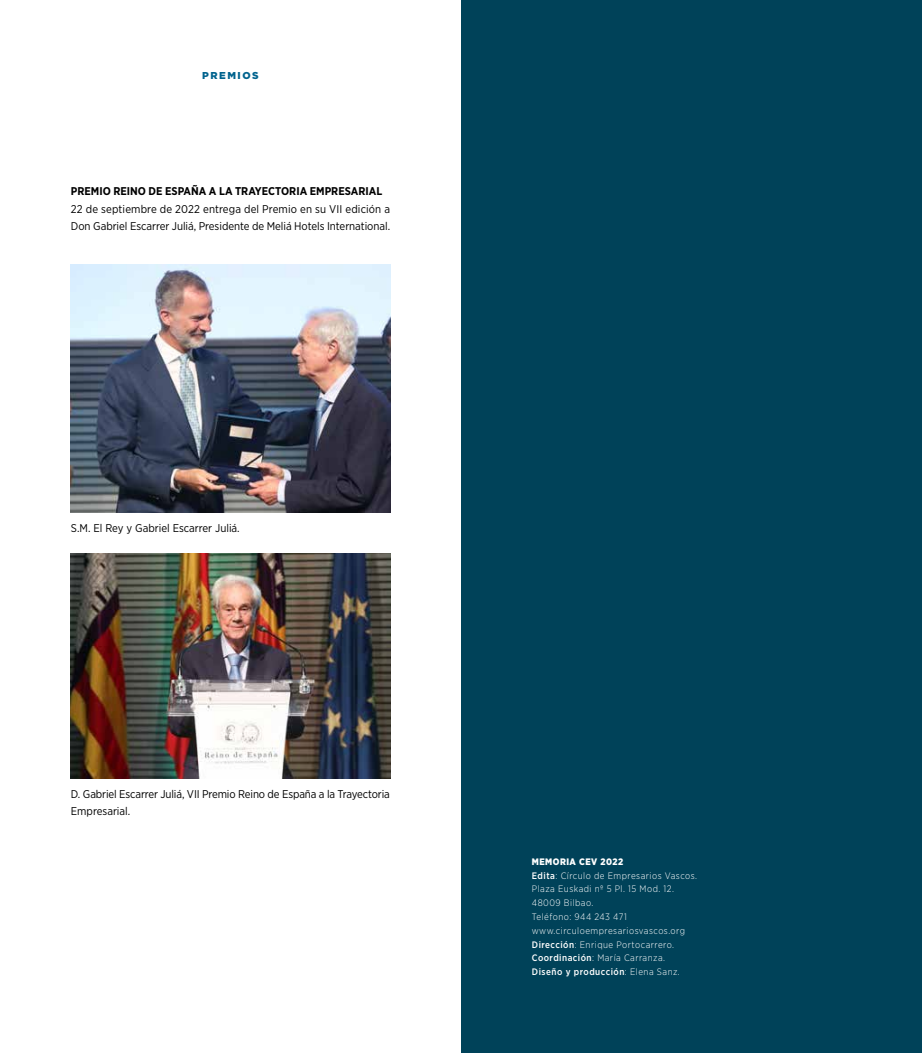
<style>
.page{position:relative;width:922px;height:1053px;background:#fff}
.page>*{position:absolute;margin:0;border:0;box-sizing:border-box;transform-origin:0 0}
.t1{font:11.25px/17.8px "Gotham Narrow";letter-spacing:-.005em;color:#000}
.t2{font:700 11.25px "Gotham Narrow";color:#000}
.t3{font:900 10px "Gotham HTF";letter-spacing:.15em;color:#00638e}
.t4{font:300 9.38px/13.8px "Gotham Narrow";letter-spacing:.05em;color:#fff}
.s1{font-weight:900}
.s2{font-weight:500}
</style>
<div class="page">
<div style="left:461px;top:0;width:460px;height:1052px;background:#004259"></div>
<img style="left:71px;top:553px;width:319px;height:225px">
<img style="left:71px;top:264px;width:319px;height:248px">
<p class="t3" style="left:202px;top:70px;width:58px">PREMIOS</p>
<p class="t2" style="left:71px;top:184px;width:313px">PREMIO REINO DE ESPAÑA A LA TRAYECTORIA EMPRESARIAL</p>
<p class="t1" style="left:71px;top:200px;width:320px">22 de septiembre de 2022 entrega del Premio en su VII edición a<br>Don Gabriel Escarrer Juliá, Presidente de Meliá Hotels International.</p>
<p class="t1" style="left:71px;top:518px;width:170px">S.M. El Rey y Gabriel Escarrer Juliá.</p>
<p class="t1" style="left:71px;top:784px;width:320px">D. Gabriel Escarrer Juliá, VII Premio Reino de España a la Trayectoria<br>Empresarial.</p>
<p class="t4" style="left:531px;top:854px;width:167px"><span class="s1">MEMORIA CEV 2022<br></span><span class="s2">Edita</span>: Círculo de Empresarios Vascos.<br>Plaza Euskadi nº 5 Pl. 15 Mod. 12.<br>48009 Bilbao.<br>Teléfono: 944 243 471 www.circuloempresariosvascos.org<br><span class="s2">Dirección</span>: Enrique Portocarrero.<br><span class="s2">Coordinación</span>: María Carranza.<br><span class="s2">Diseño y producción</span>: Elena Sanz.</p>
</div>
